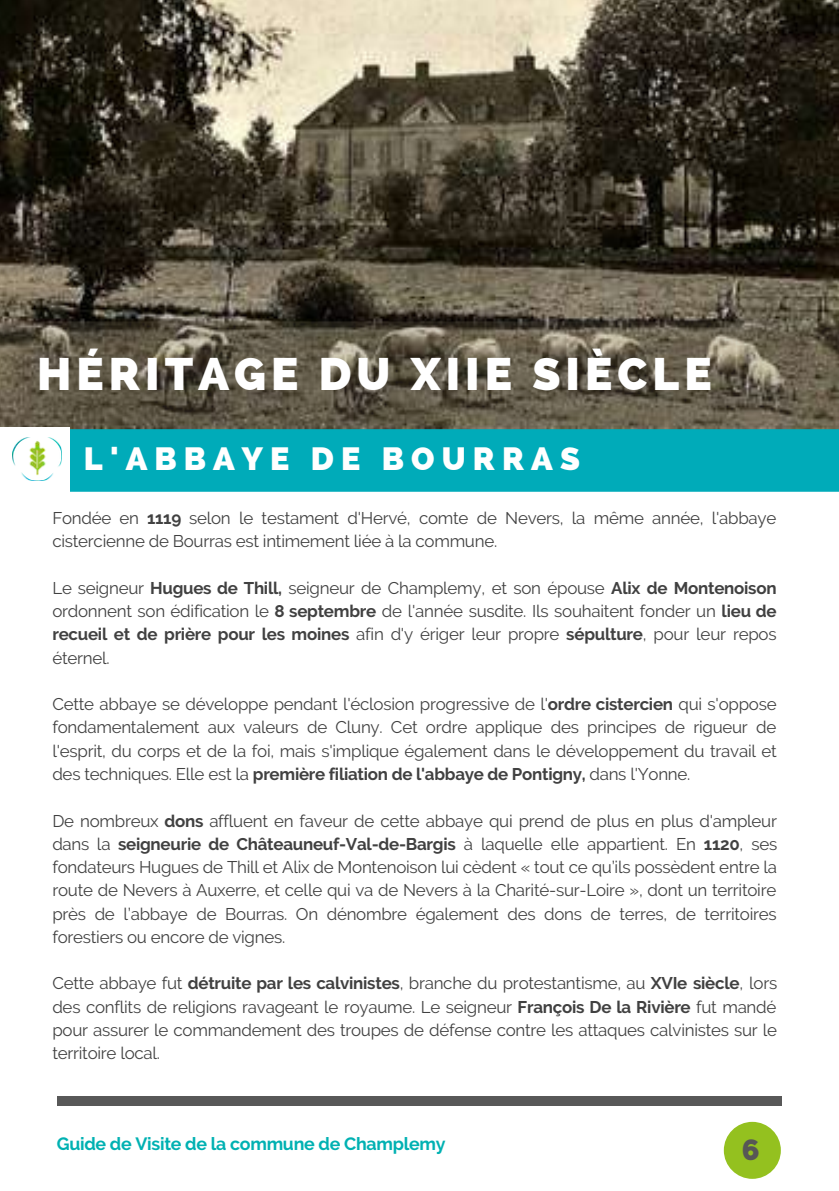
<style>
.page{position:relative;width:839px;height:1191px;background:#fff}
.page>*{position:absolute;margin:0;border:0;box-sizing:border-box;transform-origin:0 0}
.t1{font:800 45.6px "Raleway";letter-spacing:.11em;color:#fff}
.t2{font:800 32.2px "Raleway";letter-spacing:.22em;color:#fff}
.t3{font:800 29.4px "Raleway";color:#575756}
.t4{font:700 17.8px "Raleway";letter-spacing:-.015em;color:#00b1b2}
.t5{font:17px/23.2px "Raleway";letter-spacing:-.015em;color:#414141;text-align:justify}
.s1{font-weight:700}
</style>
<div class="page">
<img style="left:0;top:0;width:838px;height:429px">
<div style="left:57px;top:1096px;width:724px;height:9px;background:#585858"></div>
<div style="left:0;top:429px;width:838px;height:63px;background:#00abb9"></div>
<div style="left:723px;top:1122px;width:57px;height:57px;background:#94c11f;border-radius:50%"></div>
<svg style="left:0;top:322px;width:838px;height:105px;background:#625a4a"></svg>
<div style="left:0;top:427px;width:70px;height:73px;background:#fff"></div>
<img style="left:13px;top:437px;width:49px;height:43px">
<h1 class="t1" style="left:37px;top:347px;width:675px">HÉRITAGE DU XIIE SIÈCLE</h1>
<h2 class="t2" style="left:84px;top:440px;width:497px">L'ABBAYE DE BOURRAS</h2>
<p class="t5" style="left:52px;top:507px;width:725px">Fondée en <span class="s1">1119</span> selon le testament d'Hervé, comte de Nevers, la même année, l'abbaye cistercienne de Bourras est intimement liée à la commune.</p>
<p class="t5" style="left:52px;top:576px;width:725px">Le seigneur <span class="s1">Hugues de Thill,</span> seigneur de Champlemy, et son épouse <span class="s1">Alix de Montenoison </span>ordonnent son édification le <span class="s1">8 septembre</span> de l'année susdite. Ils souhaitent fonder un <span class="s1">lieu de recueil et de prière pour les moines</span> afin d'y ériger leur propre <span class="s1">sépulture</span>, pour leur repos éternel.</p>
<p class="t5" style="left:52px;top:693px;width:726px">Cette abbaye se développe pendant l'éclosion progressive de l'<span class="s1">ordre cistercien</span> qui s'oppose fondamentalement aux valeurs de Cluny. Cet ordre applique des principes de rigueur de l'esprit, du corps et de la foi, mais s'implique également dans le développement du travail et des techniques. Elle est la <span class="s1">première filiation de l'abbaye de Pontigny,</span> dans l'Yonne.</p>
<p class="t5" style="left:52px;top:809px;width:726px">De nombreux <span class="s1">dons</span> affluent en faveur de cette abbaye qui prend de plus en plus d'ampleur dans la <span class="s1">seigneurie de Châteauneuf-Val-de-Bargis</span> à laquelle elle appartient. En <span class="s1">1120</span>, ses fondateurs Hugues de Thill et Alix de Montenoison lui cèdent « tout ce qu’ils possèdent entre la route de Nevers à Auxerre, et celle qui va de Nevers à la Charité-sur-Loire », dont un territoire près de l’abbaye de Bourras. On dénombre également des dons de terres, de territoires forestiers ou encore de vignes.</p>
<p class="t5" style="left:52px;top:972px;width:726px">Cette abbaye fut <span class="s1">détruite par les calvinistes</span>, branche du protestantisme, au <span class="s1">XVIe siècle</span>, lors des conflits de religions ravageant le royaume. Le seigneur <span class="s1">François De la Rivière</span> fut mandé pour assurer le commandement des troupes de défense contre les attaques calvinistes sur le territoire local.</p>
<p class="t4" style="left:57px;top:1133px;width:390px">Guide de Visite de la commune de Champlemy</p>
<h3 class="t3" style="left:741px;top:1132px;width:19px">6</h3>
</div>
